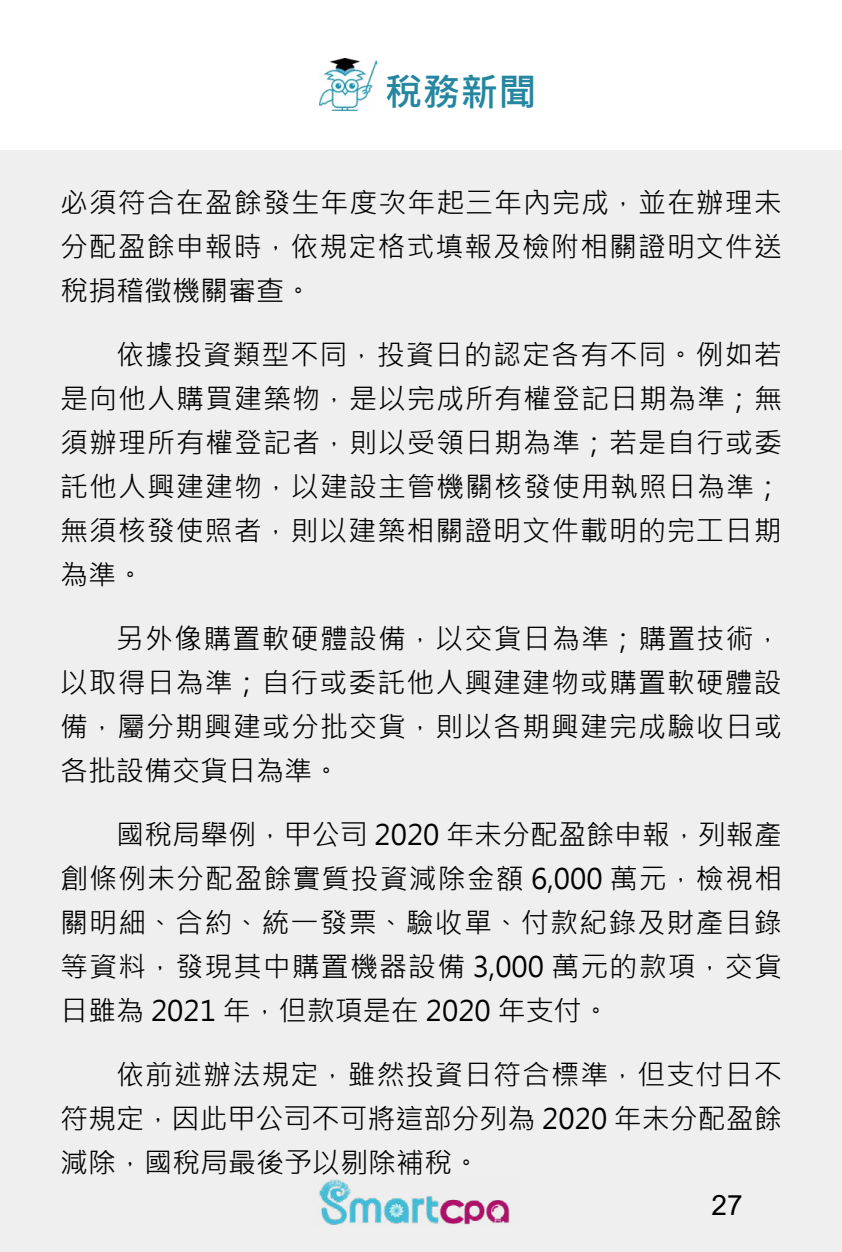
<style>
.page{position:relative;width:842px;height:1252px;background:#fff}
.page>*{position:absolute;margin:0;border:0;box-sizing:border-box;transform-origin:0 0}
.t1{font:700 38px "Microsoft Jheng Hei";color:#2486a0}
.t2{font:28px/44px "Microsoft Jheng Hei";letter-spacing:.035em;color:#000;text-align:justify}
.t3{font:28px "Arial";color:#000}
</style>
<div class="page">
<div style="left:0;top:150px;width:842px;height:1102px;background:#efefef"></div>
<img style="left:318px;top:1179px;width:192px;height:46px">
<img style="left:319px;top:58px;width:58px;height:53px">
<h1 class="t1" style="left:384px;top:68px;width:153px">稅務新聞</h1>
<p class="t2" style="left:60px;top:181px;width:723px">必須符合在盈餘發生年度次年起三年內完成，並在辦理未分配盈餘申報時，依規定格式填報及檢附相關證明文件送稅捐稽徵機關審查。</p>
<p class="t2" style="left:60px;top:333px;width:724px;text-indent:56px">依據投資類型不同，投資日的認定各有不同。例如若是向他人購買建築物，是以完成所有權登記日期為準；無須辦理所有權登記者，則以受領日期為準；若是自行或委託他人興建建物，以建設主管機關核發使用執照日為準；無須核發使照者，則以建築相關證明文件載明的完工日期為準。</p>
<p class="t2" style="left:60px;top:617px;width:724px;text-indent:56px">另外像購置軟硬體設備，以交貨日為準；購置技術，以取得日為準；自行或委託他人興建建物或購置軟硬體設備，屬分期興建或分批交貨，則以各期興建完成驗收日或各批設備交貨日為準。</p>
<p class="t2" style="left:60px;top:813px;width:724px;text-indent:56px">國稅局舉例，甲公司 2020 年未分配盈餘申報，列報產創條例未分配盈餘實質投資減除金額 6,000 萬元，檢視相關明細、合約、統一發票、驗收單、付款紀錄及財產目錄等資料，發現其中購置機器設備 3,000 萬元的款項，交貨日雖為 2021 年，但款項是在 2020 年支付。</p>
<p class="t2" style="left:60px;top:1053px;width:723px;text-indent:56px">依前述辦法規定，雖然投資日符合標準，但支付日不符規定，因此甲公司不可將這部分列為 2020 年未分配盈餘減除，國稅局最後予以剔除補稅。</p>
<p class="t3" style="left:712px;top:1186px;width:33px">27</p>
</div>
